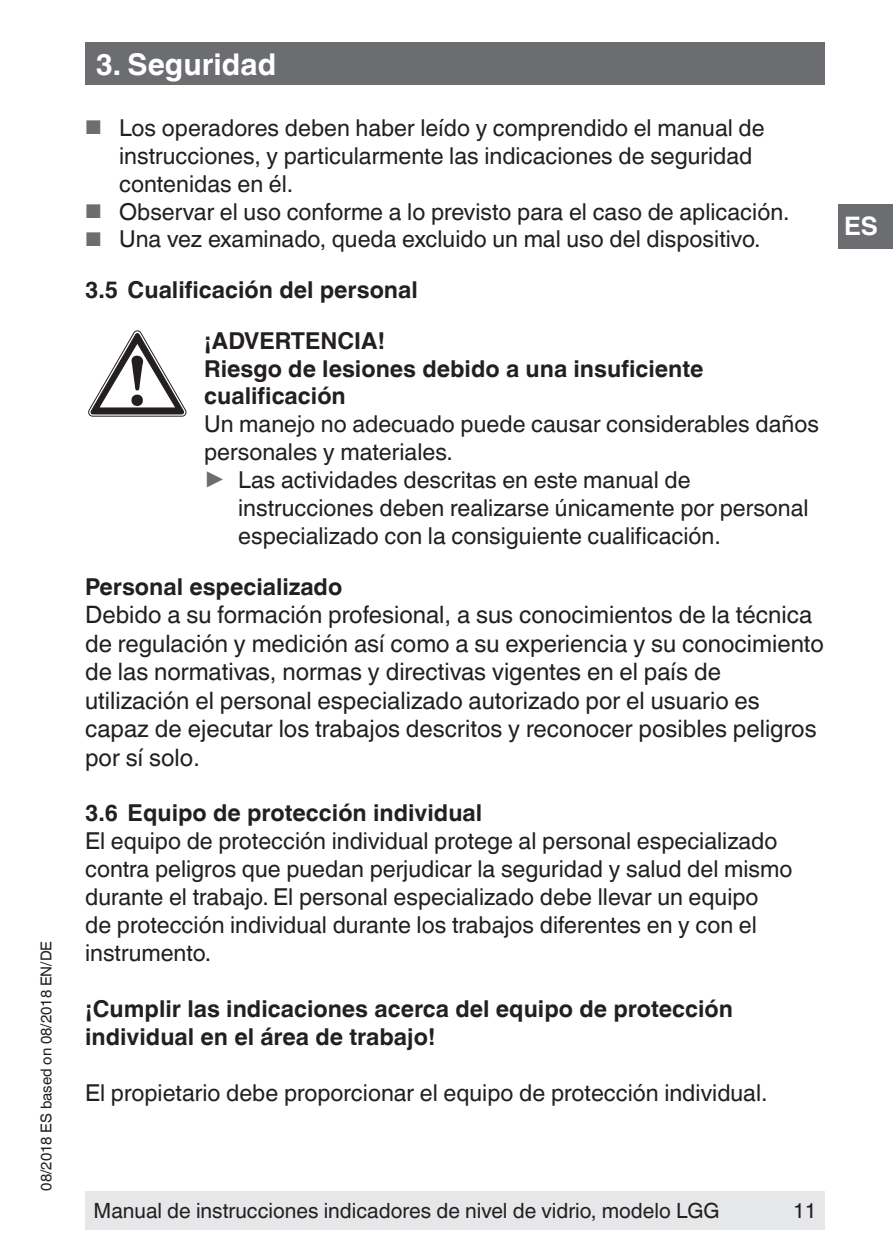
<style>
.page{position:relative;width:893px;height:1259px;background:#fff}
.page>*{position:absolute;margin:0;border:0;box-sizing:border-box;transform-origin:0 0}
.t1{font:700 30px "Helvetica World";color:#fff}
.t2{font:700 25.5px "Helvetica World";color:#fff}
.t3{font:24px/28.5px "Helvetica World";color:#231f20}
.t4{font:23.4px/27.9px "Helvetica World";color:#231f20}
.t5{font:700 23.4px/27.9px "Helvetica World";color:#231f20}
.t6{font:21px "Helvetica World";color:#231f20}
.t7{font:15px "Helvetica World";color:#231f20}
.s1{font-size:19.8px;color:#6c6d70}
.s2{font-size:26.4px;color:#6c6d70}
.s3{font-size:23.4px}
</style>
<div class="page">
<div style="left:85px;top:1191px;width:740px;height:38px;background:#e6e7e9"></div>
<div style="left:838px;top:204px;width:55px;height:44px;background:#6c6d70"></div>
<div style="left:85px;top:43px;width:740px;height:42px;background:#6c6d70"></div>
<svg style="left:88px;top:331px;width:98px;height:85px"></svg>
<p class="t7" style="left:38px;top:1190px;width:251px;rotate:-90deg">08/2018 ES based on 08/2018 EN/DE</p>
<p class="t1" style="left:96px;top:47px;width:182px">3. Seguridad</p>
<p class="t4" style="left:119px;top:114px;width:647px;text-indent:-34px"><span class="s1">■</span> Los operadores deben haber leído y comprendido el manual de instrucciones, y particularmente las indicaciones de seguridad contenidas en él.</p>
<p class="t4" style="left:85px;top:197px;width:706px"><span class="s1">■</span> Observar el uso conforme a lo previsto para el caso de aplicación.</p>
<p class="t4" style="left:85px;top:225px;width:677px"><span class="s1">■</span> Una vez examinado, queda excluido un mal uso del dispositivo.</p>
<p class="t5" style="left:85px;top:276px;width:334px">3.5 Cualificación del personal</p>
<p class="t5" style="left:204px;top:326px;width:183px">¡ADVERTENCIA!</p>
<p class="t5" style="left:204px;top:354px;width:501px">Riesgo de lesiones debido a una insuficiente cualificación</p>
<p class="t4" style="left:204px;top:410px;width:616px">Un manejo no adecuado puede causar considerables daños personales y materiales.<br><span class="s2">▶</span> Las actividades descritas en este manual de</p>
<p class="t4" style="left:238px;top:494px;width:572px">instrucciones deben realizarse únicamente por personal especializado con la consiguiente cualificación.</p>
<p class="t5" style="left:85px;top:572px;width:259px">Personal especializado</p>
<p class="t3" style="left:85px;top:600px;width:740px">Debido a su formación profesional, a sus conocimientos de la técnica de regulación y medición así como a su experiencia y su conocimiento de las normativas, normas y directivas vigentes en el país de utilización el personal especializado autorizado por el usuario es capaz de ejecutar los trabajos descritos y reconocer posibles peligros por sí solo<span class="s3">.</span></p>
<p class="t5" style="left:85px;top:799px;width:399px">3.6 Equipo de protección individual</p>
<p class="t4" style="left:85px;top:827px;width:709px">El equipo de protección individual protege al personal especializado contra peligros que puedan perjudicar la seguridad y salud del mismo durante el trabajo. El personal especializado debe llevar un equipo<br>de protección individual durante los trabajos diferentes en y con el instrumento.</p>
<p class="t5" style="left:85px;top:994px;width:649px">¡Cumplir las indicaciones acerca del equipo de protección individual en el área de trabajo!</p>
<p class="t4" style="left:85px;top:1078px;width:684px">El propietario debe proporcionar el equipo de protección individual.</p>
<p class="t2" style="left:844px;top:212px;width:35px">ES</p>
<p class="t6" style="left:94px;top:1198px;width:628px">Manual de instrucciones indicadores de nivel de vidrio, modelo LGG</p>
<p class="t6" style="left:793px;top:1198px;width:25px">11</p>
</div>
